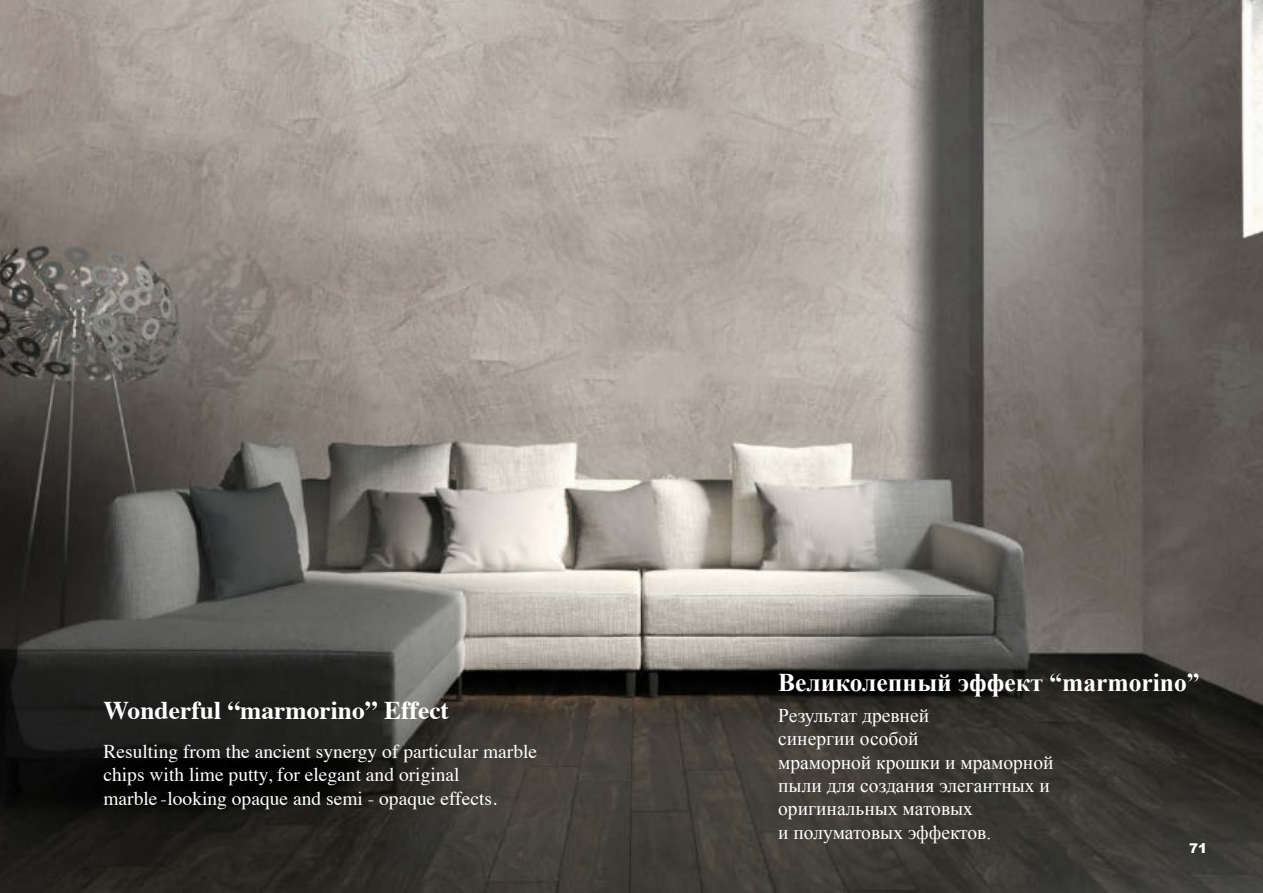
<style>
.page{position:relative;width:1263px;height:893px;background:#fff}
.page>*{position:absolute;margin:0;border:0;box-sizing:border-box;transform-origin:0 0}
.t1{font:700 25.5px "Times New Roman";color:#fff}
.t2{font:700 25.5px "Times";color:#fff}
.t3{font:19.5px/23.4px "Times";color:#fff}
.t4{font:19.5px/23.4px "Times New Roman";color:#fff}
.t5{font:900 13.5px "Arial";color:#fff}
</style>
<div class="page">
<img style="left:1px;top:0;width:1262px;height:893px">
<img style="left:0;top:0;width:1px;height:893px">
<h1 class="t2" style="left:103px;top:701px;width:347px">Wonderful “marmorino” Effect</h1>
<p class="t3" style="left:103px;top:742px;width:435px">Resulting from the ancient synergy of particular marble chips with lime putty, for elegant and original<br>marble - looking opaque and semi - opaque effects.</p>
<h1 class="t1" style="left:778px;top:665px;width:423px">Великолепный эффект “marmorino”</h1>
<p class="t4" style="left:778px;top:703px;width:277px">Результат древней<br>синергии особой<br>мраморной крошки и мраморной пыли для создания элегантных и оригинальных матовых<br>и полуматовых эффектов.</p>
<p class="t5" style="left:1189px;top:841px;width:20px">71</p>
</div>
